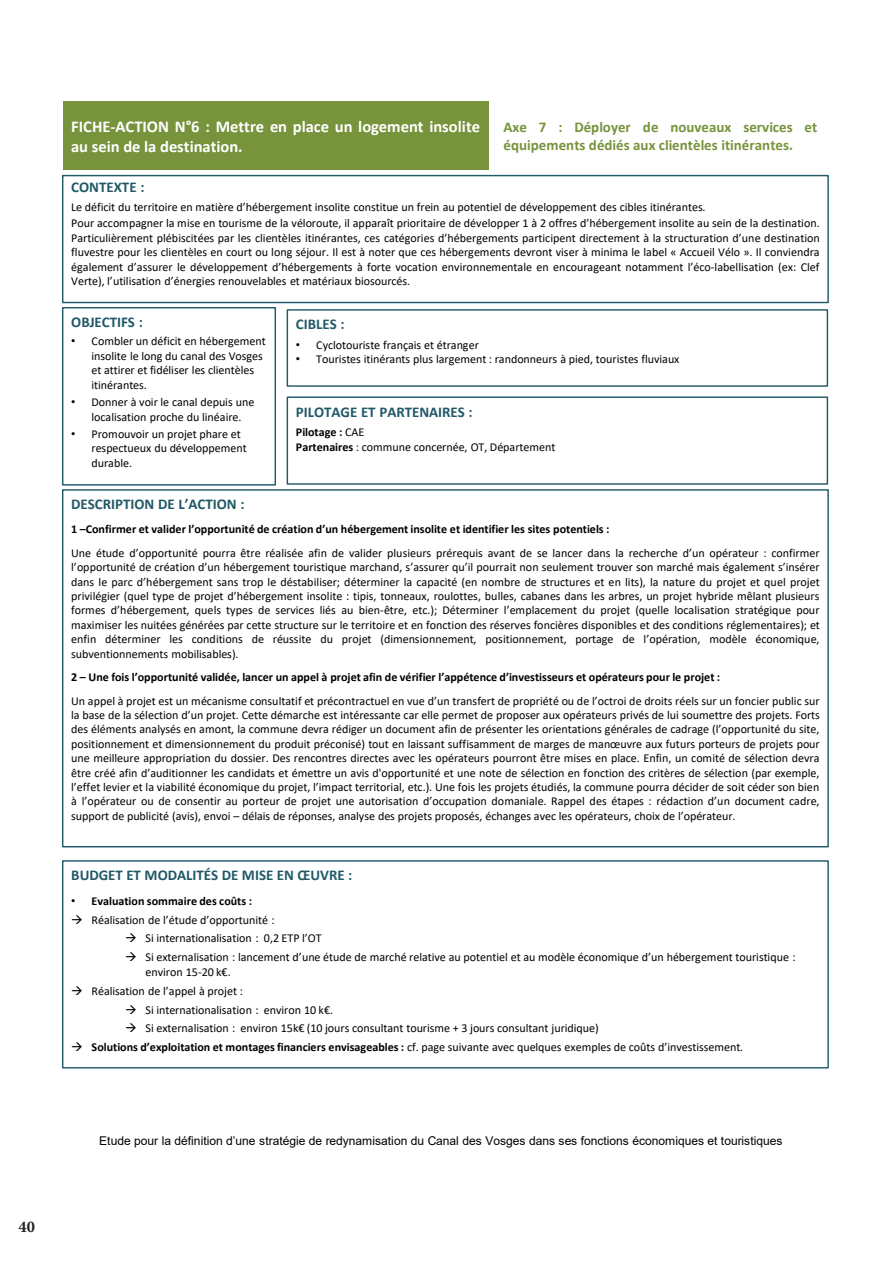
<style>
.page{position:relative;width:893px;height:1263px;background:#fff}
.page>*{position:absolute;margin:0;border:0;box-sizing:border-box;transform-origin:0 0}
.t1{font:700 16.5px/19.8px "Calibri";color:#fff}
.t2{font:700 16.5px "Minion Pro";color:#231f20}
.t3{font:700 15px "Calibri";color:#215968}
.t4{font:700 15px/18px "Calibri";color:#77933c}
.t5{font:12.15px "Calibri";letter-spacing:-.005em;color:#000}
.t6{font:12px/14.4px "Calibri";letter-spacing:-.005em;color:#000}
.t7{font:12px "Arial";letter-spacing:-.005em;color:#000}
.t8{font:700 12px "Calibri";color:#000}
.s1{font-family:"Arial"}
.s2{font-weight:700}
.s3{font-family:"Arial";font-weight:400}
</style>
<div class="page">
<div style="left:63px;top:102px;width:425px;height:68px;background:#77933c"></div>
<div style="left:287px;top:396px;width:541px;height:89px;border:1px solid #215968"></div>
<div style="left:62px;top:860px;width:767px;height:208px;border:1px solid #215968"></div>
<div style="left:287px;top:309px;width:541px;height:78px;border:1px solid #215968"></div>
<div style="left:62px;top:175px;width:767px;height:128px;border:1px solid #215968"></div>
<div style="left:62px;top:307px;width:214px;height:179px;border:1px solid #215968"></div>
<h1 class="t2" style="left:18px;top:1215px;width:18px">40</h1>
<p class="t1" style="left:71px;top:116px;width:410px">FICHE-ACTION N°6 : Mettre en place un logement insolite au sein de la destination.</p>
<p class="t4" style="left:504px;top:118px;width:315px">Axe 7 : Déployer de nouveaux services et équipements dédiés aux clientèles itinérantes.</p>
<p class="t3" style="left:71px;top:176px;width:75px">CONTEXTE :</p>
<p class="t6" style="left:71px;top:199px;width:750px;line-height:16px">Le déficit du territoire en matière d’hébergement insolite constitue un frein au potentiel de développement des cibles itinérantes.<br>Pour accompagner la mise en tourisme de la véloroute, il apparaît prioritaire de développer 1 à 2 offres d’hébergement insolite au sein de la destination.</p>
<p class="t6" style="left:71px;top:230px;width:750px;text-align:justify">Particulièrement plébiscitées par les clientèles itinérantes, ces catégories d’hébergements participent directement à la structuration d’une destination fluvestre pour les clientèles en court ou long séjour. Il est à noter que ces hébergements devront viser à minima le label « Accueil Vélo ». Il conviendra également d’assurer le développement d’hébergements à forte vocation environnementale en encourageant notamment l’éco-labellisation (ex: Clef Verte), l’utilisation d’énergies renouvelables et matériaux biosourcés.</p>
<p class="t3" style="left:71px;top:312px;width:73px">OBJECTIFS :</p>
<p class="t5" style="left:71px;top:333px;width:196px"><span class="s1">•</span> Combler un déficit en hébergement</p>
<p class="t6" style="left:92px;top:348px;width:173px">insolite le long du canal des Vosges et attirer et fidéliser les clientèles itinérantes.</p>
<p class="t6" style="left:92px;top:395px;width:164px;text-indent:-20px"><span class="s1">•</span> Donner à voir le canal depuis une localisation proche du linéaire.</p>
<p class="t6" style="left:92px;top:426px;width:157px;text-indent:-20px"><span class="s1">•</span> Promouvoir un projet phare et respectueux du développement durable.</p>
<p class="t3" style="left:296px;top:314px;width:50px">CIBLES :</p>
<p class="t6" style="left:296px;top:338px;width:184px"><span class="s1">•</span> Cyclotouriste français et étranger</p>
<p class="t6" style="left:296px;top:352px;width:385px"><span class="s1">•</span> Touristes itinérants plus largement : randonneurs à pied, touristes fluviaux</p>
<p class="t3" style="left:296px;top:401px;width:178px">PILOTAGE ET PARTENAIRES :</p>
<p class="t6" style="left:296px;top:425px;width:261px"><span class="s2">Pilotage :</span> CAE<br><span class="s2">Partenaires</span> : commune concernée, OT, Département</p>
<p class="t3" style="left:71px;top:494px;width:175px">DESCRIPTION DE L’ACTION :</p>
<p class="t6" style="left:71px;top:517px;width:750px;line-height:23.4px"><span class="s2">1 –Confirmer et valider l’opportunité de création d’un hébergement insolite et identifier les sites potentiels :<br></span>Une étude d’opportunité pourra être réalisée afin de valider plusieurs prérequis avant de se lancer dans la recherche d’un opérateur : confirmer</p>
<p class="t6" style="left:71px;top:560px;width:750px;text-align:justify">l’opportunité de création d’un hébergement touristique marchand, s’assurer qu’il pourrait non seulement trouver son marché mais également s’insérer dans le parc d’hébergement sans trop le déstabiliser; déterminer la capacité (en nombre de structures et en lits), la nature du projet et quel projet privilégier (quel type de projet d’hébergement insolite : tipis, tonneaux, roulottes, bulles, cabanes dans les arbres, un projet hybride mêlant plusieurs formes d’hébergement, quels types de services liés au bien-être, etc.); Déterminer l’emplacement du projet (quelle localisation stratégique pour maximiser les nuitées générées par cette structure sur le territoire et en fonction des réserves foncières disponibles et des conditions réglementaires); et</p>
<p class="t5" style="left:71px;top:631px;width:750px">enfin déterminer les conditions de réussite du projet (dimensionnement, positionnement, portage de l’opération, modèle économique,</p>
<p class="t6" style="left:71px;top:642px;width:750px;line-height:23.4px">subventionnements mobilisables).<br><span class="s2">2 – Une fois l’opportunité validée, lancer un appel à projet afin de vérifier l’appétence d’investisseurs et opérateurs pour le projet :<br></span>Un appel à projet est un mécanisme consultatif et précontractuel en vue d’un transfert de propriété ou de l’octroi de droits réels sur un foncier public sur</p>
<p class="t6" style="left:71px;top:707px;width:750px;text-align:justify">la base de la sélection d’un projet. Cette démarche est intéressante car elle permet de proposer aux opérateurs privés de lui soumettre des projets. Forts des éléments analysés en amont, la commune devra rédiger un document afin de présenter les orientations générales de cadrage (l’opportunité du site, positionnement et dimensionnement du produit préconisé) tout en laissant suffisamment de marges de manœuvre aux futurs porteurs de projets pour une meilleure appropriation du dossier. Des rencontres directes avec les opérateurs pourront être mises en place. Enfin, un comité de sélection devra être créé afin d’auditionner les candidats et émettre un avis d'opportunité et une note de sélection en fonction des critères de sélection (par exemple, l’effet levier et la viabilité économique du projet, l’impact territorial, etc.). Une fois les projets étudiés, la commune pourra décider de soit céder son bien à l’opérateur ou de consentir au porteur de projet une autorisation d’occupation domaniale. Rappel des étapes : rédaction d’un document cadre, support de publicité (avis), envoi – délais de réponses, analyse des projets proposés, échanges avec les opérateurs, choix de l’opérateur.</p>
<p class="t3" style="left:71px;top:865px;width:283px">BUDGET ET MODALITÉS DE MISE EN ŒUVRE :</p>
<p class="t8" style="left:71px;top:892px;width:182px"><span class="s3">•</span> Evaluation sommaire des coûts :</p>
<p class="t6" style="left:71px;top:912px;width:205px">→ Réalisation de l’étude d’opportunité :</p>
<p class="t6" style="left:125px;top:931px;width:198px">→ Si internationalisation : 0,2 ETP l’OT</p>
<p class="t6" style="left:146px;top:950px;width:651px;text-indent:-20px">→ Si externalisation : lancement d’une étude de marché relative au potentiel et au modèle économique d’un hébergement touristique : environ 15-20 k€.</p>
<p class="t6" style="left:71px;top:983px;width:173px">→ Réalisation de l’appel à projet :</p>
<p class="t6" style="left:125px;top:1002px;width:209px">→ Si internationalisation : environ 10 k€.</p>
<p class="t6" style="left:125px;top:1021px;width:475px">→ Si externalisation : environ 15k€ (10 jours consultant tourisme + 3 jours consultant juridique)</p>
<p class="t6" style="left:71px;top:1040px;width:673px">→ <span class="s2">Solutions d’exploitation et montages financiers envisageables :</span> cf. page suivante avec quelques exemples de coûts d’investissement.</p>
<p class="t7" style="left:99px;top:1132px;width:685px">Etude pour la définition d’une stratégie de redynamisation du Canal des Vosges dans ses fonctions économiques et touristiques</p>
</div>
